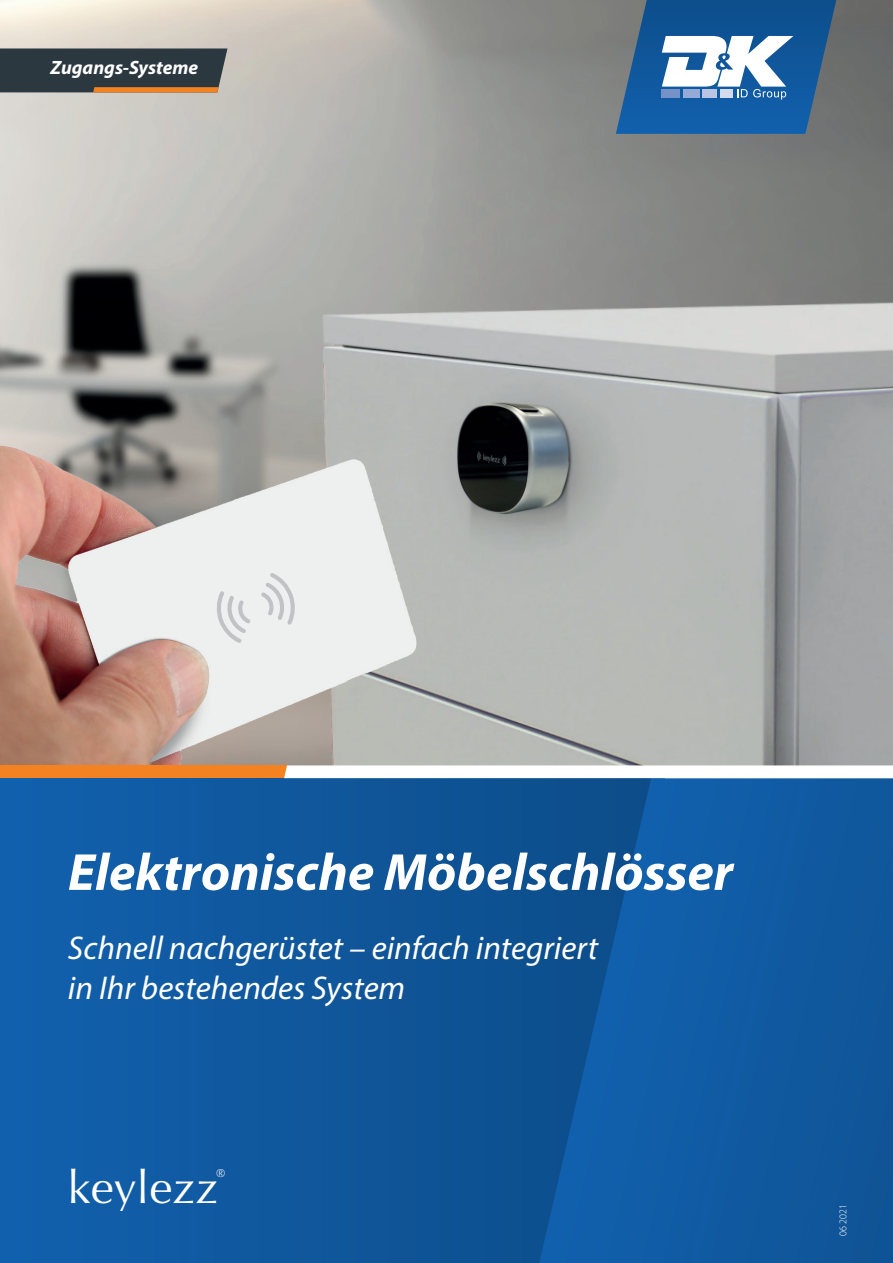
<style>
.page{position:relative;width:893px;height:1263px;background:#fff}
.page>*{position:absolute;margin:0;border:0;box-sizing:border-box;transform-origin:0 0}
.t1{font:italic 700 52.5px "Myriad Pro";color:#fff}
.t2{font:45.75px "Optima";color:#fff}
.t3{font:italic 33px/39.6px "Myriad Variable Concept";color:#fff}
.t4{font:italic 700 19.35px "Myriad Pro";color:#fff}
.t5{font:11.4px "Optima";color:#fff}
.t6{font:300 10.5px "Myriad Pro";color:#fff;scale:.95 1}
</style>
<div class="page">
<svg style="left:0;top:778px;width:539px;height:485px;background:#0f589e"></svg>
<svg style="left:539px;top:778px;width:354px;height:485px;background:#0f589f"></svg>
<img style="left:0;top:0;width:482px;height:391px">
<img style="left:482px;top:0;width:411px;height:172px">
<img style="left:212px;top:172px;width:681px;height:593px">
<img style="left:0;top:391px;width:426px;height:374px">
<svg style="left:261px;top:573px;width:35px;height:52px;background:#e0e2e2"></svg>
<svg style="left:216px;top:591px;width:34px;height:52px;background:#dfe2e2"></svg>
<div style="left:0;top:765px;width:287px;height:13px;background:#f58220"></div>
<svg style="left:284px;top:765px;width:609px;height:13px"></svg>
<svg style="left:616px;top:0;width:220px;height:134px;background:#4778a8"></svg>
<svg style="left:0;top:48px;width:227px;height:44px;background:#3d4042"></svg>
<p class="t4" style="left:51px;top:55px;width:149px">Zugangs-Systeme</p>
<h1 class="t1" style="left:68px;top:838px;width:667px">Elektronische Möbelschlösser</h1>
<p class="t3" style="left:68px;top:928px;width:532px">Schnell nachgerüstet – einfach integriert in Ihr bestehendes System</p>
<h2 class="t2" style="left:68px;top:1161px;width:152px">keylezz</h2>
<p class="t5" style="left:216px;top:1166px;width:10px">®</p>
<p class="t6" style="left:837px;top:1236px;width:35px;rotate:-90deg">06 2021</p>
</div>
